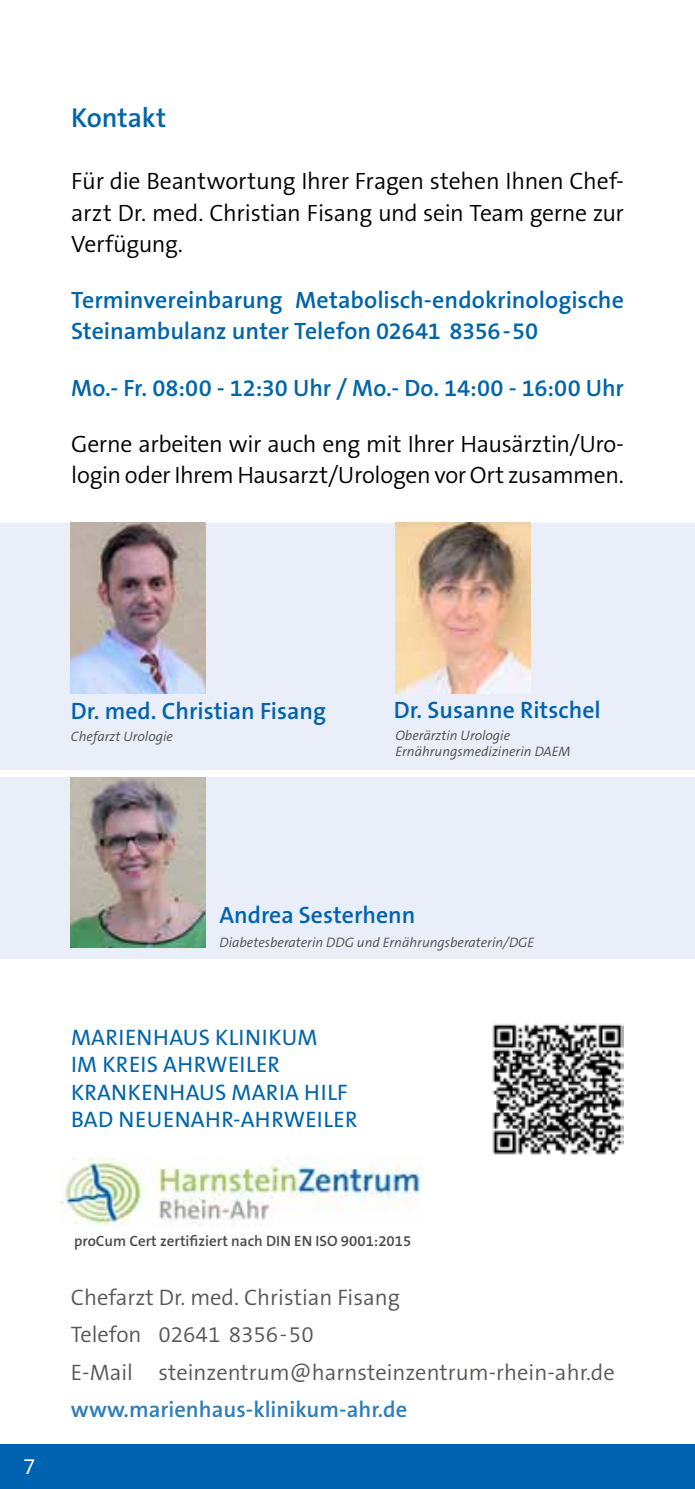
<style>
.page{position:relative;width:695px;height:1489px;background:#fff}
.page>*{position:absolute;margin:0;border:0;box-sizing:border-box;transform-origin:0 0}
.t1{font:600 27.5px "The Sans B W6";letter-spacing:-.005em;color:#0065a9}
.t2{font:300 23.75px/31.2px "The Sans B W4";letter-spacing:-.015em;color:#000;text-align:justify}
.t3{font:600 23.75px/31.2px "The Sans B W6";letter-spacing:-.005em;color:#0065a9}
.t4{font:600 23.75px "The Sans B W6";color:#0063af}
.t5{font:300 22.5px/37.5px "The Sans B W4";color:#575756}
.t6{font:22.5px/27.5px "The Sans B W5 Plain";letter-spacing:.015em;color:#0065a9}
.t7{font:600 22.5px "The Sans B W6";color:#2d7ebb}
.t8{font:300 22.5px "The Sans B W4";color:#fff}
.t9{font:600 15px "The Sans B W6";color:#4a4a49}
.t10{font:italic 300 13.75px/16.5px "The Sans B W4";color:#4a4a49}
</style>
<div class="page">
<div style="left:0;top:1444px;width:694px;height:44px;background:#0063af"></div>
<div style="left:0;top:777px;width:694px;height:181px;background:#e9eef8"></div>
<div style="left:0;top:523px;width:694px;height:246px;background:#e9eef8"></div>
<img style="left:71px;top:777px;width:135px;height:170px">
<img style="left:71px;top:523px;width:135px;height:170px">
<img style="left:395px;top:523px;width:135px;height:170px">
<img style="left:492px;top:1023px;width:132px;height:132px">
<img style="left:61px;top:1157px;width:361px;height:69px">
<p class="t1" style="left:71px;top:100px;width:97px">Kontakt</p>
<p class="t2" style="left:71px;top:166px;width:554px">Für die Beantwortung Ihrer Fragen stehen Ihnen Chef&shy;arzt Dr. med. Christian Fisang und sein Team gerne zur Verfügung.</p>
<p class="t3" style="left:71px;top:284px;width:554px">Terminvereinbarung Metabolisch-endokrinologische<br>Steinambulanz unter Telefon 02641 8356-50</p>
<p class="t3" style="left:71px;top:372px;width:554px">Mo.- Fr. 08:00 - 12:30 Uhr / Mo.- Do. 14:00 - 16:00 Uhr</p>
<p class="t2" style="left:71px;top:428px;width:554px">Gerne arbeiten wir auch eng mit Ihrer Hausärztin/Uro&shy;login oder Ihrem Hausarzt/Urologen vor Ort zusammen.</p>
<p class="t4" style="left:71px;top:695px;width:257px">Dr. med. Christian Fisang</p>
<p class="t4" style="left:393px;top:695px;width:208px">Dr. Susanne Ritschel</p>
<p class="t10" style="left:71px;top:728px;width:104px">Chefarzt Urologie</p>
<p class="t10" style="left:395px;top:727px;width:176px">Oberärztin Urologie<br>Ernährungsmedizinerin DAEM</p>
<p class="t4" style="left:219px;top:899px;width:197px">Andrea Sesterhenn</p>
<p class="t10" style="left:219px;top:934px;width:316px">Diabetesberaterin DDG und Ernährungsberaterin/DGE</p>
<p class="t6" style="left:71px;top:1023px;width:288px">MARIENHAUS KLINIKUM<br>IM KREIS AHRWEILER<br>KRANKENHAUS MARIA HILF<br>BAD NEUENAHR-AHRWEILER</p>
<p class="t8" style="left:23px;top:1451px;width:14px">7</p>
<p class="t9" style="left:74px;top:1231px;width:338px">proCum Cert zertifiziert nach DIN EN ISO 9001:2015</p>
<p class="t5" style="left:71px;top:1278px;width:545px">Chefarzt Dr. med. Christian Fisang<br>Telefon 02641 8356-50<br>E-Mail steinzentrum@harnsteinzentrum-rhein-ahr.de</p>
<p class="t7" style="left:71px;top:1395px;width:338px">www.marienhaus-klinikum-ahr.de</p>
</div>
